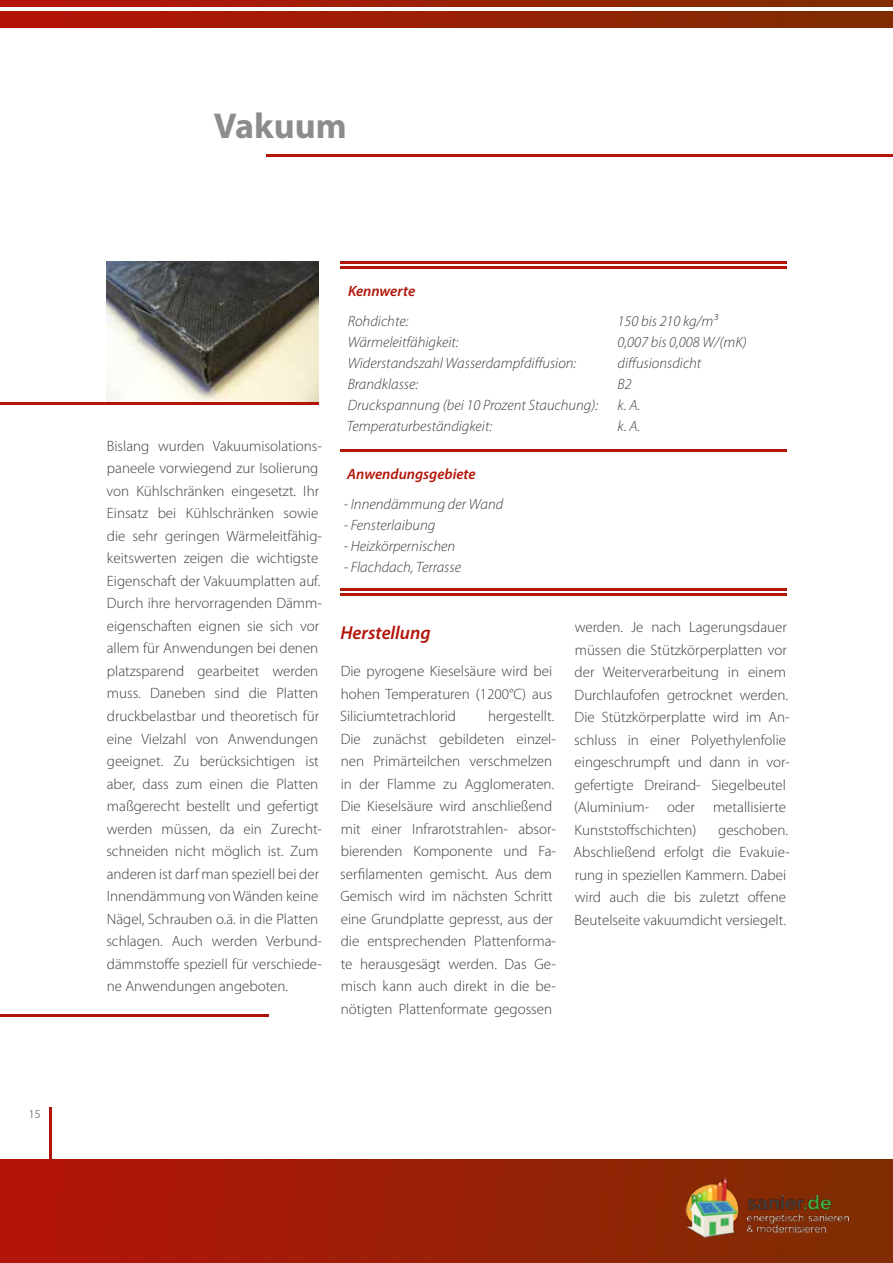
<style>
.page{position:relative;width:893px;height:1263px;background:#fff}
.page>*{position:absolute;margin:0;border:0;box-sizing:border-box;transform-origin:0 0}
.t1{font:700 36px "Myriad Pro";color:#8c8c8c}
.t2{font:italic 600 18.75px "Myriad Pro";color:#b21408}
.t3{font:300 15px/22.5px "Myriad Pro";color:#3c3c3c}
.t4{font:italic 300 15px "Myriad Pro";color:#3c3c3c}
.t5{font:italic 600 15px "Myriad Pro";color:#b21408}
.t6{font:300 12px "Myriad Pro";color:#3c3c3c}
</style>
<div class="page">
<img style="left:106px;top:261px;width:213px;height:141px">
<hr style="left:0;top:1014px;width:268px;height:2px;background:#b21408">
<svg style="left:0;top:0;width:893px;height:7px;background:#992005"></svg>
<div style="left:0;top:11px;width:893px;height:16px;background:linear-gradient(to right,#b51308,#7e2e03)"></div>
<hr style="left:0;top:402px;width:319px;height:2px;background:#b21408">
<hr style="left:340px;top:261px;width:447px;height:3px;background:#b21408">
<hr style="left:340px;top:266px;width:447px;height:2px;background:#b21408">
<hr style="left:340px;top:450px;width:447px;height:2px;background:#b21408">
<hr style="left:340px;top:588px;width:447px;height:3px;background:#b21408">
<hr style="left:340px;top:593px;width:447px;height:3px;background:#b21408">
<hr style="left:267px;top:154px;width:626px;height:3px;background:#b21408">
<div style="left:0;top:1159px;width:893px;height:104px;background:linear-gradient(to right,#b51308,#7e2d03)"></div>
<img style="left:670px;top:1172px;width:191px;height:78px">
<hr style="left:49px;top:1108px;width:2px;height:155px;background:#b21408">
<p class="t6" style="left:29px;top:1106px;width:13px">15</p>
<h1 class="t1" style="left:214px;top:102px;width:134px">Vakuum</h1>
<p class="t3" style="left:106px;top:435px;width:217px">Bislang wurden Vakuumisolations&shy;paneele vorwiegend zur Isolierung von Kühlschränken eingesetzt. Ihr Einsatz bei Kühlschränken sowie die sehr geringen Wärmeleitfähig&shy;keitswerten zeigen die wichtigste Eigenschaft der Vakuumplatten auf.<br>Durch ihre hervorragenden Dämm&shy;eigenschaften eignen sie sich vor allem für Anwendungen bei denen platzsparend gearbeitet werden muss. Daneben sind die Platten druckbelastbar und theoretisch für eine Vielzahl von Anwendungen geeignet. Zu berücksichtigen ist aber, dass zum einen die Platten maßgerecht bestellt und gefertigt werden müssen, da ein Zurecht&shy;schneiden nicht möglich ist. Zum anderen ist darf man speziell bei der Innendämmung von Wänden keine Nägel, Schrauben o.ä. in die Platten schlagen. Auch werden Verbund&shy;dämmstoffe speziell für verschiede&shy;ne Anwendungen angeboten.</p>
<p class="t5" style="left:348px;top:282px;width:69px">Kennwerte</p>
<p class="t4" style="left:348px;top:312px;width:62px">Rohdichte:</p>
<p class="t4" style="left:618px;top:312px;width:101px">150 bis 210 kg/m³</p>
<p class="t4" style="left:348px;top:333px;width:112px">Wärmeleitfähigkeit:</p>
<p class="t4" style="left:618px;top:333px;width:131px">0,007 bis 0,008 W/(mK)</p>
<p class="t4" style="left:348px;top:354px;width:230px">Widerstandszahl Wasserdampfdiffusion:</p>
<p class="t4" style="left:618px;top:354px;width:85px">diffusionsdicht</p>
<p class="t4" style="left:348px;top:375px;width:72px">Brandklasse:</p>
<p class="t4" style="left:618px;top:375px;width:16px">B2</p>
<p class="t4" style="left:348px;top:396px;width:252px">Druckspannung (bei 10 Prozent Stauchung):</p>
<p class="t4" style="left:618px;top:396px;width:24px">k. A.</p>
<p class="t4" style="left:347px;top:417px;width:147px">Temperaturbeständigkeit:</p>
<p class="t4" style="left:618px;top:417px;width:24px">k. A.</p>
<p class="t5" style="left:347px;top:465px;width:130px">Anwendungsgebiete</p>
<p class="t4" style="left:344px;top:495px;width:161px">- Innendämmung der Wand</p>
<p class="t4" style="left:344px;top:516px;width:93px">- Fensterlaibung</p>
<p class="t4" style="left:344px;top:537px;width:113px">- Heizkörpernischen</p>
<p class="t4" style="left:344px;top:558px;width:119px">- Flachdach, Terrasse</p>
<p class="t2" style="left:340px;top:621px;width:92px">Herstellung</p>
<p class="t3" style="left:340px;top:660px;width:214px;text-align:justify">Die pyrogene Kieselsäure wird bei hohen Temperaturen (1200°C) aus Siliciumtetrachlorid</p>
<p class="t3" style="left:340px;top:705px;width:217px;text-indent:148px">hergestellt.<br>Die zunächst gebildeten einzel&shy;nen Primärteilchen verschmelzen in der Flamme zu Agglomeraten.<br>Die Kieselsäure wird anschließend mit einer Infrarotstrahlen- absor&shy;bierenden Komponente und Fa&shy;serfilamenten gemischt. Aus dem<br>Gemisch wird im nächsten Schritt eine Grundplatte gepresst, aus der die entsprechenden Plattenforma&shy;te herausgesägt werden. Das Ge&shy;misch kann auch direkt in die be&shy;nötigten Plattenformate gegossen</p>
<p class="t3" style="left:574px;top:616px;width:217px">werden. Je nach Lagerungsdauer müssen die Stützkörperplatten vor der Weiterverarbeitung in einem Durchlaufofen getrocknet werden.<br>Die Stützkörperplatte wird im An&shy;schluss in einer Polyethylenfolie eingeschrumpft und dann in vor&shy;gefertigte Dreirand- Siegelbeutel (Aluminium- oder metallisierte Kunststoffschichten)</p>
<p class="t3" style="left:573px;top:818px;width:218px;text-indent:145px">geschoben.<br>Abschließend erfolgt die Evakuie&shy;rung in speziellen Kammern. Dabei wird auch die bis zuletzt offene<br>Beutelseite vakuumdicht versiegelt.</p>
</div>
